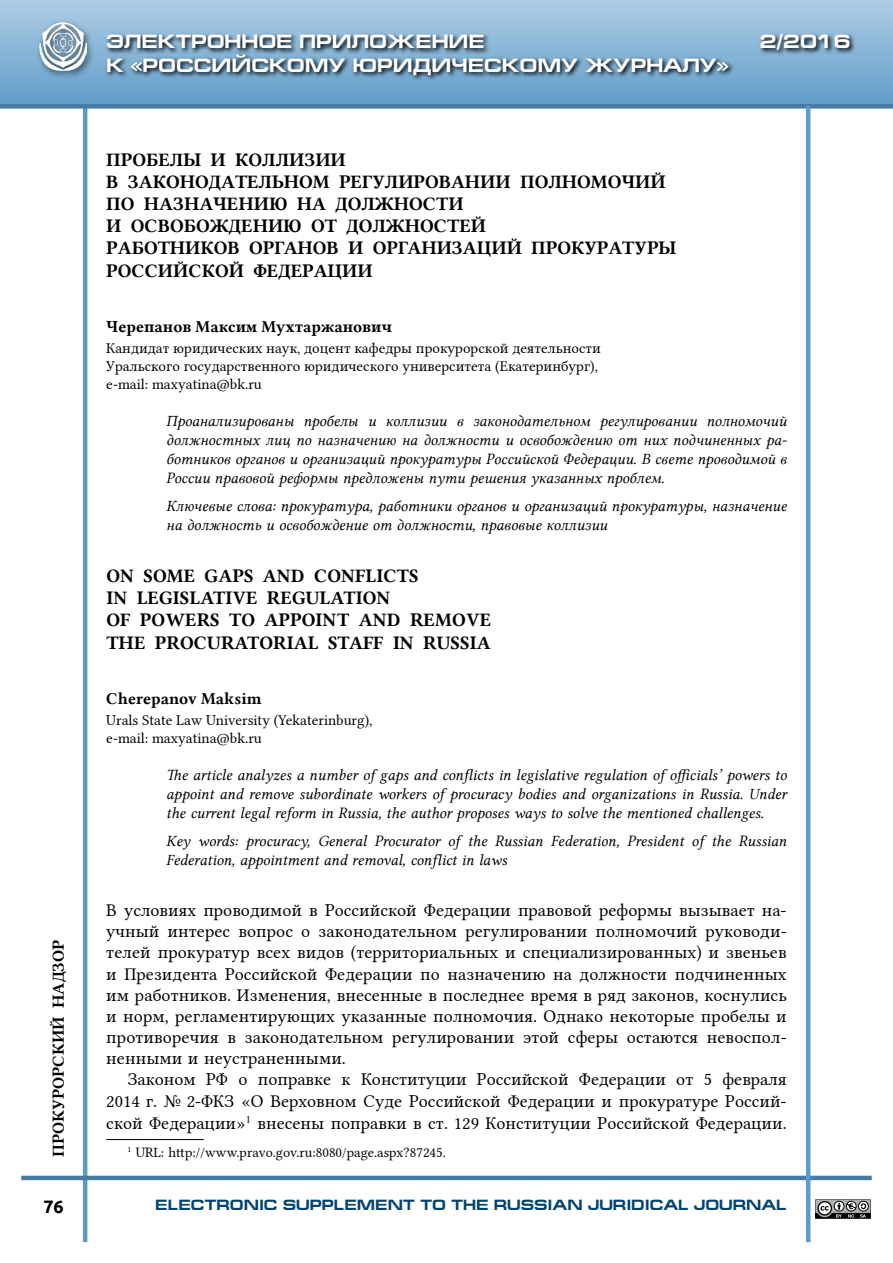
<style>
.page{position:relative;width:893px;height:1263px;background:#fff}
.page>*{position:absolute;margin:0;border:0;box-sizing:border-box;transform-origin:0 0}
.t1{font:700 19.5px "Europe Ext";color:#fff}
.t2{font:18.75px/22.2px "Lin Libertine B";letter-spacing:.005em;color:#000}
.t3{font:18px/21.1px "Lin Libertine";color:#000;text-align:justify}
.t4{font:700 18px "Ubuntu";color:#000}
.t5{font:16.5px "Lin Libertine B";color:#000}
.t6{font:15.75px/18.9px "Lin Libertine I";color:#000;text-align:justify}
.t7{font:15px/18px "Lin Libertine";color:#000}
.t8{font:700 15px "Europe Ext";color:#004371}
.t9{font:14.25px "Lin Libertine";color:#000}
</style>
<div class="page">
<div style="left:0;top:0;width:893px;height:106px;background:linear-gradient(to bottom,#aecce4,#619dc9)"></div>
<hr style="left:83px;top:106px;width:4px;height:1136px;background:#589cca">
<hr style="left:21px;top:1176px;width:851px;height:4px;background:#467ba2">
<div style="left:0;top:104px;width:893px;height:5px;background:#467ba2"></div>
<div style="left:35px;top:19px;width:60px;height:60px;background:#000;opacity:.63"></div>
<img style="left:39px;top:23px;width:48px;height:47px">
<svg style="left:105px;top:31px;width:751px;height:50px;background:#6b90ab"></svg>
<hr style="left:806px;top:106px;width:4px;height:1136px;background:#589cca">
<svg style="left:815px;top:1199px;width:56px;height:20px"></svg>
<hr style="left:106px;top:1139px;width:98px;height:1px;background:#000">
<p class="t5" style="left:47px;top:1157px;width:218px;rotate:-90deg">прокурорский надзор</p>
<p class="t4" style="left:43px;top:1196px;width:22px">76</p>
<p class="t1" style="left:106px;top:31px;width:380px">ЭЛЕКТРОННОЕ ПРИЛОЖЕНИЕ</p>
<p class="t1" style="left:760px;top:31px;width:92px">2/2016</p>
<p class="t1" style="left:106px;top:54px;width:624px">К «РОССИЙСКОМУ ЮРИДИЧЕСКОМУ ЖУРНАЛУ»</p>
<p class="t2" style="left:106px;top:148px;width:14px">ПРО</p>
<p class="t2" style="left:146px;top:148px;width:159px">БЕЛЫ И КОЛЛИЗИИ</p>
<p class="t2" style="left:106px;top:170px;width:36px">В ЗАКОНОДА</p>
<p class="t2" style="left:235px;top:170px;width:178px">ТЕЛЬНОМ РЕГУЛИРО</p>
<p class="t2" style="left:439px;top:170px;width:29px">ВАНИИ</p>
<p class="t2" style="left:520px;top:170px;width:131px">ПОЛНОМОЧИЙ</p>
<p class="t2" style="left:106px;top:192px;width:15px">ПО</p>
<p class="t2" style="left:144px;top:192px;width:15px">НАЗНА</p>
<p class="t2" style="left:213px;top:192px;width:99px">ЧЕНИЮ НА</p>
<p class="t2" style="left:335px;top:192px;width:74px">ДО ЛЖНОС</p>
<p class="t2" style="left:436px;top:192px;width:28px">ТИ</p>
<p class="t2" style="left:106px;top:215px;width:314px">И ОСВОБОЖДЕНИЮ ОТ ДОЛЖНОС</p>
<p class="t2" style="left:447px;top:215px;width:40px">ТЕЙ</p>
<p class="t2" style="left:106px;top:237px;width:79px">РАБОТНИКО</p>
<p class="t2" style="left:228px;top:237px;width:72px">В ОР ГАНО</p>
<p class="t2" style="left:327px;top:237px;width:96px">В И ОР ГАНИЗА</p>
<p class="t2" style="left:477px;top:237px;width:31px">ЦИЙ</p>
<p class="t2" style="left:531px;top:237px;width:14px">ПРОКУРА</p>
<p class="t2" style="left:622px;top:237px;width:56px">ТУРЫ</p>
<p class="t2" style="left:106px;top:259px;width:15px">РОССИЙСКОЙ</p>
<p class="t2" style="left:253px;top:259px;width:105px">ФЕДЕРАЦИИ</p>
<p class="t5" style="left:106px;top:316px;width:287px">Черепанов Максим Мухтаржанович</p>
<p class="t7" style="left:106px;top:338px;width:496px">Кандидат юридических наук, доцент кафедры прокурорской деятельности<br>Уральского государственного юридического университета (Екатеринбург), e-mail: maxyatina@bk.ru</p>
<p class="t6" style="left:166px;top:412px;width:622px">Проанализированы пробелы и коллизии в законодательном регулировании полномочий должностных лиц по назначению на должности и освобождению от них подчиненных ра&shy;ботников органов и организаций прокуратуры Российской Федерации. В свете проводимой в России правовой реформы предложены пути решения указанных проблем.</p>
<p class="t6" style="left:166px;top:497px;width:622px">Ключевые слова: прокуратура, работники органов и организаций прокуратуры, назначение на должность и освобождение от должности, правовые коллизии</p>
<p class="t2" style="left:106px;top:564px;width:386px">ON SOME GAPS AND CONFLICTS<br>IN LEGISLATIVE REGULATION<br>OF POWERS TO APPOINT AND REMOVE<br>THE PROCURATORIAL STAFF IN RUSSIA</p>
<p class="t5" style="left:106px;top:688px;width:157px">Cherepanov Maksim</p>
<p class="t7" style="left:106px;top:710px;width:268px">Urals State Law University (Yekaterinburg), e-mail: maxyatina@bk.ru</p>
<p class="t6" style="left:166px;top:766px;width:622px">The article analyzes a number of gaps and conflicts in legislative regulation of officials’ powers to appoint and remove subordinate workers of procuracy bodies and organizations in Russia. under the current legal reform in Russia, the author proposes ways to solve the mentioned challenges.</p>
<p class="t6" style="left:166px;top:832px;width:622px">Key words: procuracy, General Procurator of the Russian Federation, President of the Russian<br>Federation, appointment and removal, conflict in laws</p>
<p class="t3" style="left:106px;top:898px;width:682px">В условиях проводимой в Российской Федерации правовой реформы вызывает на&shy;учный интерес вопрос о законодательном регулировании полномочий руководи&shy;телей прокуратур всех видов (территориальных и специализированных) и звеньев и Президента Российской Федерации по назначению на должности подчиненных им работников. Изменения, внесенные в последнее время в ряд законов, коснулись и норм, регламентирующих указанные полномочия. Однако некоторые пробелы и противоречия в законодательном регулировании этой сферы остаются невоспол&shy;ненными и неустраненными.</p>
<p class="t3" style="left:106px;top:1067px;width:682px;line-height:21.6px;text-indent:21px">Законом РФ о поправке к Конституции Российской Федерации от 5 февраля 2014 г. № 2-ФКЗ «О Верховном Суде Российской Федерации и прокуратуре Россий&shy;ской Федерации»<sup>1</sup> внесены поправки в ст. 129 Конституции Российской Федерации.</p>
<p class="t9" style="left:128px;top:1141px;width:320px"><sup>1</sup> URL: http://www.pravo.gov.ru:8080/page.aspx?87245.</p>
<p class="t8" style="left:155px;top:1196px;width:633px">ELECTRONIC SUPPLEMENT TO THE RUSSIAN JURIDICAL JOURNAL</p>
</div>
